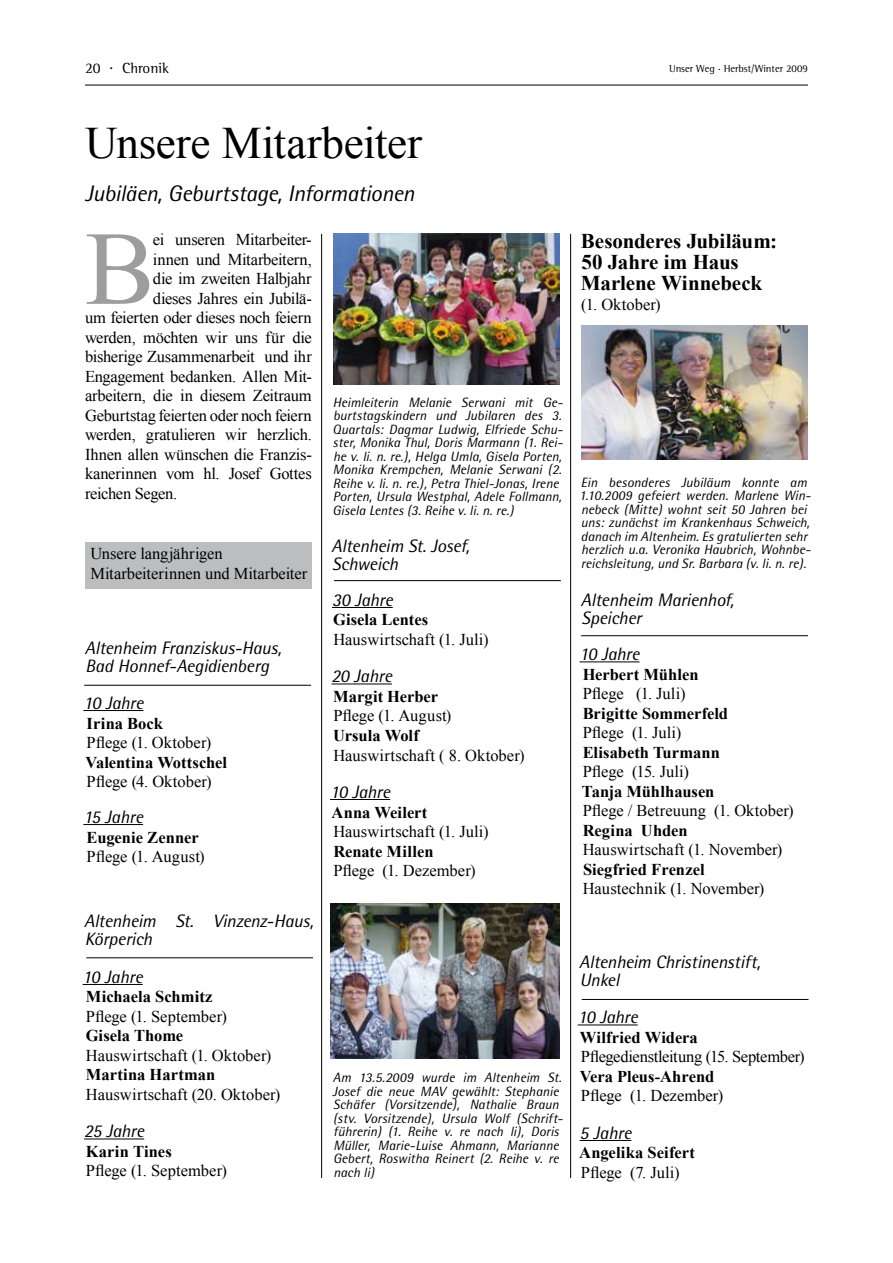
<style>
.page{position:relative;width:893px;height:1263px;background:#fff}
.page>*{position:absolute;margin:0;border:0;box-sizing:border-box;transform-origin:0 0}
.t1{font:104.85px "Times New Roman";color:#9c9d9f}
.t2{font:45px "Times New Roman";letter-spacing:-.005em;color:#000}
.t3{font:italic 22.5px "Rotis Semi Sans";letter-spacing:-.01em;color:#000}
.t4{font:700 21px/21px "Times New Roman";letter-spacing:-.005em;color:#000}
.t5{font:italic 18px/18px "Rotis Semi Sans";letter-spacing:-.01em;color:#000}
.t6{font:16.5px/19.5px "Times New Roman";letter-spacing:-.01em;color:#000}
.t7{font:700 16.5px "Times New Roman";color:#000}
.t8{font:15px "Rotis Semi Serif";color:#000}
.t9{font:italic 13.5px/13.5px "Rotis Semi Sans";color:#000}
.t10{font:10.5px "Rotis Semi Serif";color:#000}
</style>
<div class="page">
<hr style="left:85px;top:85px;width:723px;height:1px;background:#000">
<hr style="left:321px;top:234px;width:1px;height:944px;background:#000">
<hr style="left:570px;top:234px;width:1px;height:944px;background:#000">
<div style="left:85px;top:542px;width:227px;height:47px;background:#bcbdbf"></div>
<hr style="left:578px;top:1024px;width:60px;height:1px;background:#000">
<hr style="left:580px;top:1140px;width:51px;height:1px;background:#000">
<img style="left:330px;top:903px;width:230px;height:155px">
<img style="left:581px;top:325px;width:227px;height:135px">
<hr style="left:83px;top:710px;width:60px;height:1px;background:#000">
<hr style="left:83px;top:824px;width:60px;height:1px;background:#000">
<hr style="left:84px;top:685px;width:227px;height:1px;background:#000">
<hr style="left:83px;top:984px;width:60px;height:1px;background:#000">
<hr style="left:84px;top:1138px;width:60px;height:1px;background:#000">
<hr style="left:86px;top:957px;width:227px;height:1px;background:#000">
<hr style="left:332px;top:607px;width:61px;height:1px;background:#000">
<hr style="left:331px;top:684px;width:61px;height:1px;background:#000">
<hr style="left:330px;top:799px;width:60px;height:1px;background:#000">
<hr style="left:334px;top:580px;width:227px;height:1px;background:#000">
<hr style="left:579px;top:661px;width:60px;height:1px;background:#000">
<hr style="left:581px;top:635px;width:227px;height:1px;background:#000">
<hr style="left:582px;top:999px;width:226px;height:1px;background:#000">
<img style="left:333px;top:234px;width:227px;height:151px">
<p class="t8" style="left:85px;top:59px;width:17px">20</p>
<p class="t8" style="left:110px;top:59px;width:61px">. Chronik</p>
<p class="t10" style="left:669px;top:62px;width:140px">Unser Weg . Herbst/Winter 2009</p>
<h2 class="t2" style="left:85px;top:113px;width:339px">Unsere Mitarbeiter</h2>
<h3 class="t3" style="left:85px;top:179px;width:331px">Jubiläen, Geburtstage, Informationen</h3>
<h1 class="t1" style="left:85px;top:198px;width:71px">B</h1>
<p class="t6" style="left:153px;top:230px;width:160px">ei unseren Mitarbeiter-</p>
<p class="t6" style="left:153px;top:249px;width:160px">innen und Mitarbeitern,</p>
<p class="t6" style="left:153px;top:269px;width:160px">die im zweiten Halbjahr</p>
<p class="t6" style="left:153px;top:288px;width:160px">dieses Jahres ein Jubilä-</p>
<p class="t6" style="left:85px;top:308px;width:228px">um feierten oder dieses noch feiern</p>
<p class="t6" style="left:85px;top:327px;width:228px">werden, möchten wir uns für die</p>
<p class="t6" style="left:85px;top:347px;width:228px">bisherige Zusammenarbeit und ihr</p>
<p class="t6" style="left:85px;top:366px;width:228px">Engagement bedanken. Allen Mit-</p>
<p class="t6" style="left:85px;top:386px;width:228px">arbeitern, die in diesem Zeitraum</p>
<p class="t6" style="left:85px;top:405px;width:228px">Geburtstag feierten oder noch feiern</p>
<p class="t6" style="left:85px;top:425px;width:228px">werden, gratulieren wir herzlich.</p>
<p class="t6" style="left:85px;top:444px;width:228px">Ihnen allen wünschen die Franzis-</p>
<p class="t6" style="left:85px;top:464px;width:228px">kanerinnen vom hl. Josef Gottes</p>
<p class="t6" style="left:85px;top:483px;width:94px">reichen Segen.</p>
<p class="t9" style="left:333px;top:395px;width:232px">Heimleiterin Melanie Serwani mit Ge&shy;burtstagskindern und Jubilaren des 3.<br>Quartals: Dagmar Ludwig, Elfriede Schu&shy;ster, Monika Thul, Doris Marmann (1. Rei&shy;he v. li. n. re.), Helga Umla, Gisela Porten, Monika Krempchen, Melanie Serwani (2.<br>Reihe v. li. n. re.), Petra Thiel-Jonas, Irene Porten, Ursula Westphal, Adele Follmann, Gisela Lentes (3. Reihe v. li. n. re.)</p>
<p class="t6" style="left:90px;top:543px;width:218px">Unsere langjährigen<br>Mitarbeiterinnen und Mitarbeiter</p>
<p class="t5" style="left:85px;top:638px;width:198px">Altenheim Franziskus-Haus,<br>Bad Honnef-Aegidienberg</p>
<p class="t5" style="left:83px;top:694px;width:62px">10 Jahre</p>
<p class="t7" style="left:87px;top:712px;width:78px">Irina Bock</p>
<p class="t6" style="left:87px;top:732px;width:126px">Pflege (1. Oktober)</p>
<p class="t7" style="left:85px;top:751px;width:143px">Valentina Wottschel</p>
<p class="t6" style="left:87px;top:771px;width:127px">Pflege (4. Oktober)</p>
<p class="t5" style="left:83px;top:808px;width:61px">15 Jahre</p>
<p class="t7" style="left:87px;top:826px;width:114px">Eugenie Zenner</p>
<p class="t6" style="left:87px;top:846px;width:119px">Pflege (1. August)</p>
<p class="t5" style="left:84px;top:912px;width:231px">Altenheim St. Vinzenz-Haus,<br>Körperich</p>
<p class="t5" style="left:83px;top:967px;width:62px">10 Jahre</p>
<p class="t7" style="left:86px;top:985px;width:128px">Michaela Schmitz</p>
<p class="t6" style="left:86px;top:1006px;width:142px">Pflege (1. September)</p>
<p class="t7" style="left:86px;top:1024px;width:99px">Gisela Thome</p>
<p class="t6" style="left:86px;top:1045px;width:187px">Hauswirtschaft (1. Oktober)</p>
<p class="t7" style="left:86px;top:1063px;width:131px">Martina Hartman</p>
<p class="t6" style="left:86px;top:1084px;width:196px">Hauswirtschaft (20. Oktober)</p>
<p class="t5" style="left:84px;top:1122px;width:62px">25 Jahre</p>
<p class="t7" style="left:86px;top:1140px;width:88px">Karin Tines</p>
<p class="t6" style="left:86px;top:1161px;width:142px">Pflege (1. September)</p>
<p class="t5" style="left:332px;top:537px;width:139px">Altenheim St. Josef,<br>Schweich</p>
<p class="t5" style="left:332px;top:591px;width:62px">30 Jahre</p>
<p class="t7" style="left:333px;top:608px;width:97px">Gisela Lentes</p>
<p class="t6" style="left:333px;top:629px;width:157px">Hauswirtschaft (1. Juli)</p>
<p class="t5" style="left:331px;top:667px;width:62px">20 Jahre</p>
<p class="t7" style="left:333px;top:685px;width:106px">Margit Herber</p>
<p class="t6" style="left:333px;top:706px;width:119px">Pflege (1. August)</p>
<p class="t7" style="left:333px;top:724px;width:87px">Ursula Wolf</p>
<p class="t6" style="left:333px;top:745px;width:193px">Hauswirtschaft ( 8. Oktober)</p>
<p class="t5" style="left:330px;top:783px;width:62px">10 Jahre</p>
<p class="t7" style="left:332px;top:800px;width:97px">Anna Weilert</p>
<p class="t6" style="left:333px;top:821px;width:157px">Hauswirtschaft (1. Juli)</p>
<p class="t7" style="left:333px;top:839px;width:102px">Renate Millen</p>
<p class="t6" style="left:333px;top:860px;width:144px">Pflege (1. Dezember)</p>
<p class="t9" style="left:332px;top:1071px;width:232px">Am 13.5.2009 wurde im Altenheim St.<br>Josef die neue MAV gewählt: Stephanie Schäfer (Vorsitzende), Nathalie Braun (stv. Vorsitzende), Ursula Wolf (Schrift&shy;führerin) (1. Reihe v. re nach li), Doris Müller, Marie-Luise Ahmann, Marianne Gebert, Roswitha Reinert (2. Reihe v. re nach li)</p>
<p class="t4" style="left:581px;top:230px;width:198px">Besonderes Jubiläum:<br>50 Jahre im Haus<br>Marlene Winnebeck</p>
<p class="t6" style="left:581px;top:294px;width:81px">(1. Oktober)</p>
<p class="t9" style="left:579px;top:475px;width:233px">Ein besonderes Jubiläum konnte am 1.10.2009 gefeiert werden. Marlene Win&shy;nebeck (Mitte) wohnt seit 50 Jahren bei uns: zunächst im Krankenhaus Schweich, danach im Altenheim. Es gratulierten sehr herzlich u.a. Veronika Haubrich, Wohnbe&shy;reichsleitung, und Sr. Barbara (v. li. n. re).</p>
<p class="t5" style="left:581px;top:591px;width:154px">Altenheim Marienhof,<br>Speicher</p>
<p class="t5" style="left:579px;top:645px;width:62px">10 Jahre</p>
<p class="t7" style="left:583px;top:663px;width:117px">Herbert Mühlen</p>
<p class="t6" style="left:583px;top:684px;width:104px">Pflege (1. Juli)</p>
<p class="t7" style="left:583px;top:702px;width:147px">Brigitte Sommerfeld</p>
<p class="t6" style="left:583px;top:723px;width:100px">Pflege (1. Juli)</p>
<p class="t7" style="left:583px;top:741px;width:139px">Elisabeth Turmann</p>
<p class="t6" style="left:583px;top:762px;width:108px">Pflege (15. Juli)</p>
<p class="t7" style="left:582px;top:780px;width:134px">Tanja Mühlhausen</p>
<p class="t6" style="left:583px;top:801px;width:212px">Pflege / Betreuung (1. Oktober)</p>
<p class="t7" style="left:583px;top:819px;width:106px">Regina Uhden</p>
<p class="t6" style="left:583px;top:840px;width:201px">Hauswirtschaft (1. November)</p>
<p class="t7" style="left:583px;top:858px;width:123px">Siegfried Frenzel</p>
<p class="t6" style="left:583px;top:879px;width:183px">Haustechnik (1. November)</p>
<p class="t5" style="left:579px;top:952px;width:183px">Altenheim Christinenstift,<br>Unkel</p>
<p class="t5" style="left:578px;top:1008px;width:62px">10 Jahre</p>
<p class="t7" style="left:580px;top:1026px;width:119px">Wilfried Widera</p>
<p class="t6" style="left:581px;top:1047px;width:225px">Pflegedienstleitung (15. September)</p>
<p class="t7" style="left:580px;top:1065px;width:136px">Vera Pleus-Ahrend</p>
<p class="t6" style="left:581px;top:1086px;width:144px">Pflege (1. Dezember)</p>
<p class="t5" style="left:580px;top:1123px;width:53px">5 Jahre</p>
<p class="t7" style="left:579px;top:1141px;width:117px">Angelika Seifert</p>
<p class="t6" style="left:581px;top:1162px;width:100px">Pflege (7. Juli)</p>
</div>
